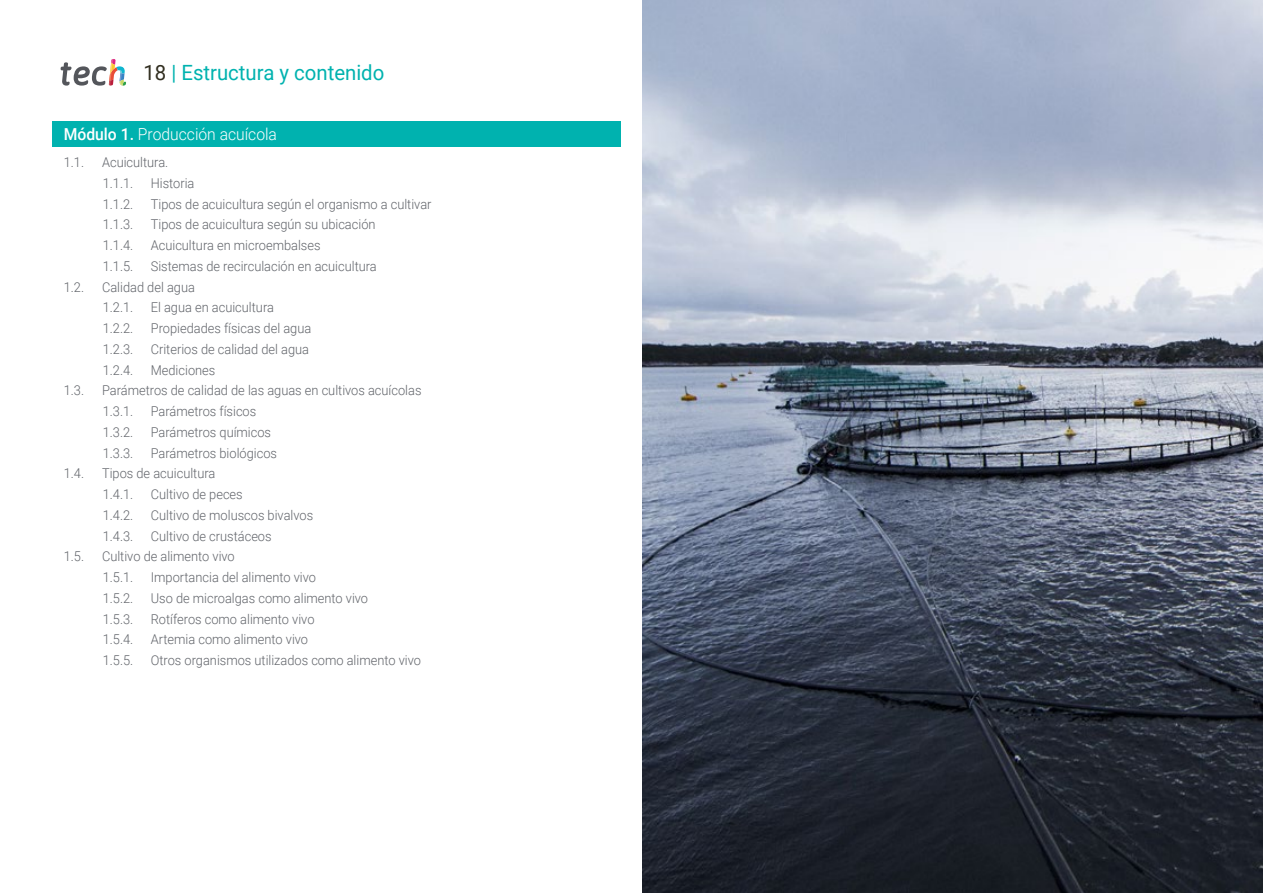
<style>
.page{position:relative;width:1263px;height:893px;background:#fff}
.page>*{position:absolute;margin:0;border:0;box-sizing:border-box;transform-origin:0 0}
.t1{font:21px "Roboto";color:#00b2af}
.t2{font:300 16.5px "Roboto";color:#fff;scale:.95 1}
.t3{font:300 13.5px/20.7px "Roboto";color:#61646a;scale:.95 1}
.s1{color:#312e20}
.s2{font-weight:500}
</style>
<div class="page">
<svg style="left:61px;top:59px;width:65px;height:27px"></svg>
<img style="left:642px;top:0;width:621px;height:893px">
<div style="left:53px;top:121px;width:568px;height:25px;background:#00b2af"></div>
<h1 class="t1" style="left:144px;top:57px;width:242px"><span class="s1">18</span> | Estructura y contenido</h1>
<p class="t2" style="left:64px;top:123px;width:226px"><span class="s2">Módulo 1.</span> Producción acuícola</p>
<p class="t3" style="left:64px;top:151px;width:23px">1.1.</p>
<p class="t3" style="left:102px;top:151px;width:71px">Acuicultura.<br>1.1.1.</p>
<p class="t3" style="left:151px;top:172px;width:47px">Historia</p>
<p class="t3" style="left:103px;top:193px;width:34px">1.1.2.</p>
<p class="t3" style="left:151px;top:193px;width:297px">Tipos de acuicultura según el organismo a cultivar</p>
<p class="t3" style="left:103px;top:214px;width:34px">1.1.3.</p>
<p class="t3" style="left:151px;top:214px;width:238px">Tipos de acuicultura según su ubicación</p>
<p class="t3" style="left:103px;top:234px;width:34px">1.1.4.</p>
<p class="t3" style="left:151px;top:234px;width:180px">Acuicultura en microembalses</p>
<p class="t3" style="left:103px;top:255px;width:34px">1.1.5.</p>
<p class="t3" style="left:151px;top:255px;width:239px">Sistemas de recirculación en acuicultura</p>
<p class="t3" style="left:64px;top:276px;width:23px">1.2.</p>
<p class="t3" style="left:102px;top:276px;width:99px">Calidad del agua<br>1.2.1.</p>
<p class="t3" style="left:151px;top:297px;width:131px">El agua en acuicultura</p>
<p class="t3" style="left:103px;top:317px;width:34px">1.2.2.</p>
<p class="t3" style="left:151px;top:317px;width:170px">Propiedades físicas del agua</p>
<p class="t3" style="left:103px;top:338px;width:34px">1.2.3.</p>
<p class="t3" style="left:151px;top:338px;width:168px">Criterios de calidad del agua</p>
<p class="t3" style="left:103px;top:359px;width:34px">1.2.4.</p>
<p class="t3" style="left:151px;top:359px;width:69px">Mediciones</p>
<p class="t3" style="left:64px;top:380px;width:23px">1.3.</p>
<p class="t3" style="left:102px;top:380px;width:338px">Parámetros de calidad de las aguas en cultivos acuícolas<br>1.3.1.</p>
<p class="t3" style="left:151px;top:400px;width:113px">Parámetros físicos</p>
<p class="t3" style="left:103px;top:421px;width:34px">1.3.2.</p>
<p class="t3" style="left:151px;top:421px;width:128px">Parámetros químicos</p>
<p class="t3" style="left:103px;top:442px;width:34px">1.3.3.</p>
<p class="t3" style="left:151px;top:442px;width:134px">Parámetros biológicos</p>
<p class="t3" style="left:64px;top:463px;width:23px">1.4.</p>
<p class="t3" style="left:102px;top:463px;width:121px">Tipos de acuicultura<br>1.4.1.</p>
<p class="t3" style="left:151px;top:483px;width:98px">Cultivo de peces</p>
<p class="t3" style="left:103px;top:504px;width:34px">1.4.2.</p>
<p class="t3" style="left:151px;top:504px;width:172px">Cultivo de moluscos bivalvos</p>
<p class="t3" style="left:103px;top:525px;width:34px">1.4.3.</p>
<p class="t3" style="left:151px;top:525px;width:129px">Cultivo de crustáceos</p>
<p class="t3" style="left:64px;top:546px;width:23px">1.5.</p>
<p class="t3" style="left:102px;top:546px;width:141px">Cultivo de alimento vivo<br>1.5.1.</p>
<p class="t3" style="left:151px;top:566px;width:175px">Importancia del alimento vivo</p>
<p class="t3" style="left:103px;top:587px;width:34px">1.5.2.</p>
<p class="t3" style="left:151px;top:587px;width:230px">Uso de microalgas como alimento vivo</p>
<p class="t3" style="left:103px;top:608px;width:34px">1.5.3.</p>
<p class="t3" style="left:151px;top:608px;width:174px">Rotíferos como alimento vivo</p>
<p class="t3" style="left:103px;top:629px;width:34px">1.5.4.</p>
<p class="t3" style="left:151px;top:629px;width:167px">Artemia como alimento vivo</p>
<p class="t3" style="left:103px;top:649px;width:34px">1.5.5.</p>
<p class="t3" style="left:151px;top:649px;width:286px">Otros organismos utilizados como alimento vivo</p>
</div>
